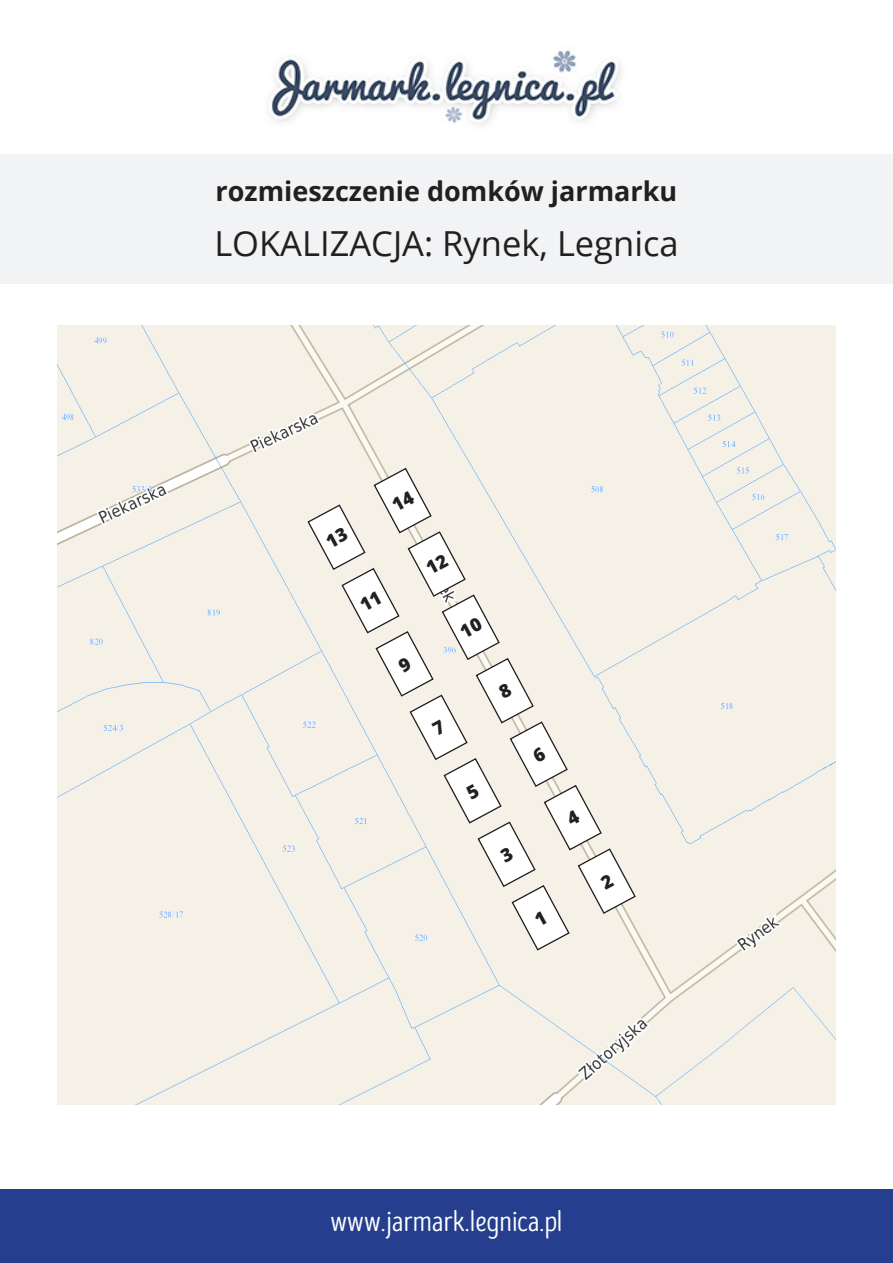
<style>
.page{position:relative;width:893px;height:1263px;background:#fff}
.page>*{position:absolute;margin:0;border:0;box-sizing:border-box;transform-origin:0 0}
.t1{font:34.5px "Open Sans";color:#231f20}
.t2{font:30px "Intro Head R Base";color:#fff}
.t3{font:700 27px "Open Sans";color:#231f20}
</style>
<div class="page">
<div style="left:0;top:154px;width:893px;height:130px;background:#f2f3f4"></div>
<div style="left:0;top:1190px;width:893px;height:73px;background:#253f8e"></div>
<div style="left:58px;top:326px;width:777px;height:778px;background:#f6f1e6"></div>
<img style="left:267px;top:50px;width:354px;height:75px">
<svg style="left:307px;top:467px;width:330px;height:484px"></svg>
<p class="t3" style="left:216px;top:173px;width:463px">rozmieszczenie domków jarmarku</p>
<p class="t1" style="left:214px;top:219px;width:466px">LOKALIZACJA: Rynek, Legnica</p>
<p class="t2" style="left:330px;top:1205px;width:234px">www.jarmark.legnica.pl</p>
</div>
